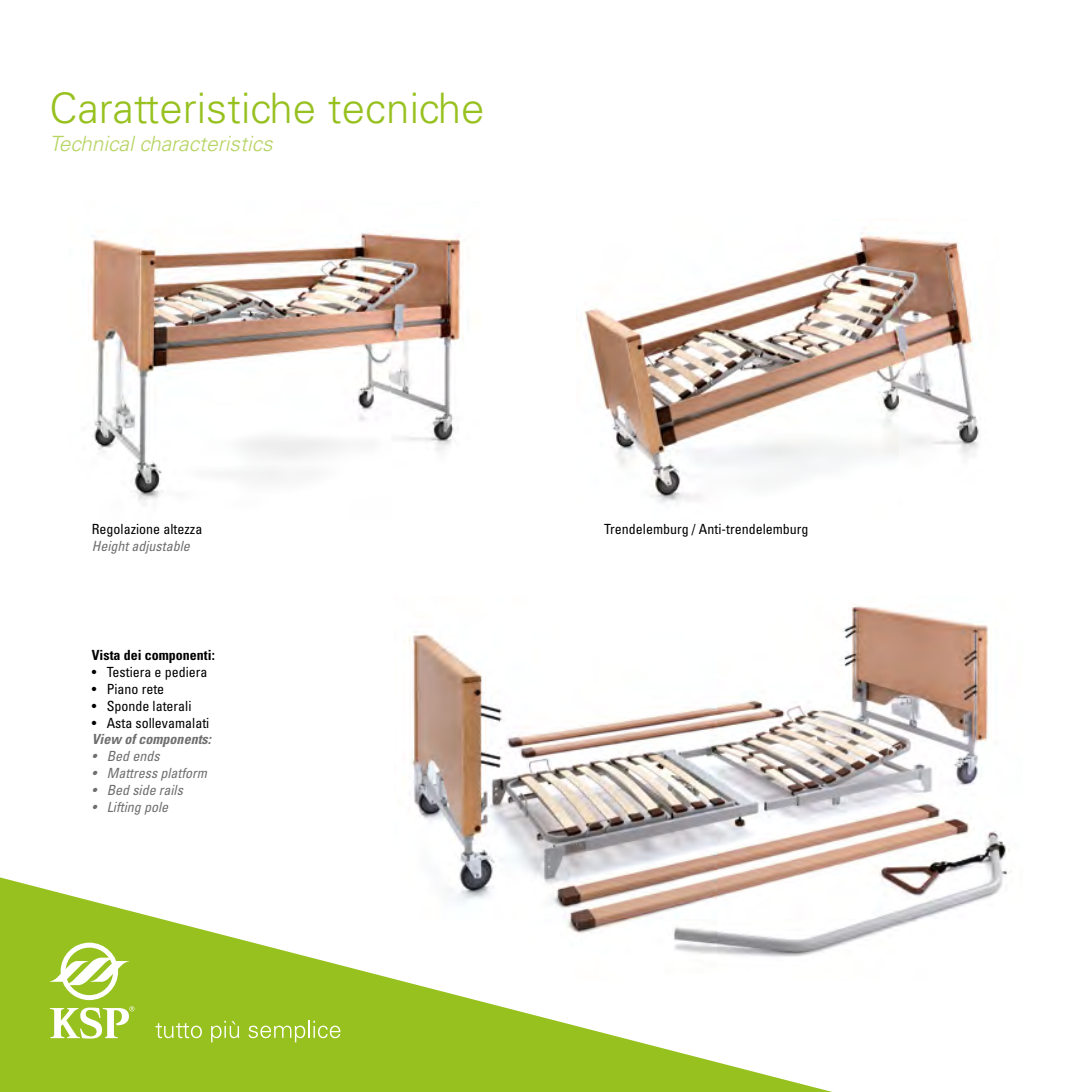
<style>
.page{position:relative;width:1092px;height:1092px;background:#fff}
.page>*{position:absolute;margin:0;border:0;box-sizing:border-box;transform-origin:0 0}
.t1{font:300 42px "Univers LT Std";color:#97c11f}
.t2{font:italic 300 21px "Univers LT Std";color:#b6d462}
.t3{font:condensed 14px "Univers LT Std";color:#000}
.t4{font:italic condensed 14px "Univers LT Std";color:#706f6f}
.t5{font:700 condensed 14px "Univers LT Std";color:#000}
.t6{font:italic 700 condensed 14px "Univers LT Std";color:#706f6f}
</style>
<div class="page">
<img style="left:408px;top:605px;width:604px;height:324px">
<svg style="left:0;top:873px;width:890px;height:218px"></svg>
<svg style="left:50px;top:942px;width:79px;height:58px"></svg>
<svg style="left:50px;top:1006px;width:84px;height:32px"></svg>
<svg style="left:155px;top:1022px;width:47px;height:16px"></svg>
<svg style="left:211px;top:1020px;width:28px;height:22px"></svg>
<svg style="left:248px;top:1020px;width:92px;height:22px;background:#a9cc47"></svg>
<img style="left:576px;top:233px;width:403px;height:270px">
<img style="left:91px;top:231px;width:372px;height:274px">
<h1 class="t1" style="left:50px;top:83px;width:436px">Caratteristiche tecniche</h1>
<h2 class="t2" style="left:50px;top:131px;width:224px">Technical characteristics</h2>
<p class="t3" style="left:92px;top:520px;width:112px">Regolazione altezza</p>
<p class="t4" style="left:92px;top:536px;width:99px">Height adjustable</p>
<p class="t5" style="left:92px;top:646px;width:124px">Vista dei componenti:</p>
<p class="t3" style="left:92px;top:663px;width:117px">• Testiera e pediera</p>
<p class="t3" style="left:92px;top:680px;width:74px">• Piano rete</p>
<p class="t3" style="left:92px;top:697px;width:101px">• Sponde laterali</p>
<p class="t3" style="left:92px;top:713px;width:119px">• Asta sollevamalati</p>
<p class="t6" style="left:92px;top:730px;width:121px">View of components:</p>
<p class="t4" style="left:92px;top:747px;width:69px">• Bed ends</p>
<p class="t4" style="left:92px;top:764px;width:117px">• Mattress platform</p>
<p class="t4" style="left:92px;top:781px;width:93px">• Bed side rails</p>
<p class="t4" style="left:92px;top:797px;width:78px">• Lifting pole</p>
<p class="t3" style="left:604px;top:520px;width:206px">Trendelemburg / Anti-trendelemburg</p>
</div>
